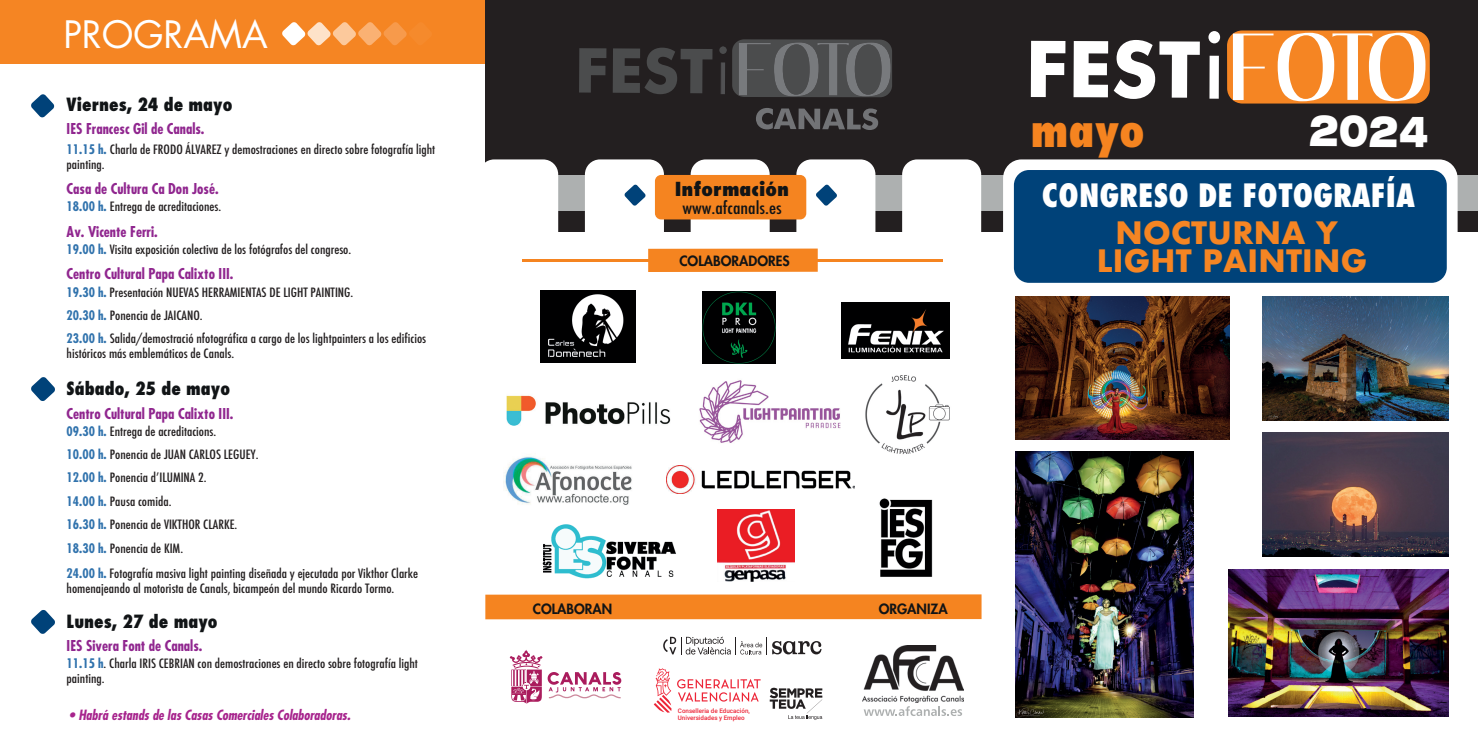
<style>
.page{position:relative;width:1478px;height:745px;background:#fff}
.page>*{position:absolute;margin:0;border:0;box-sizing:border-box;transform-origin:0 0}
.t1{font:800 condensed 45px "Futura";color:#f58420}
.t2{font:900 expanded 42.75px "Swiss 721 BT";color:#fff;scale:.71 1}
.t3{font:36.75px "Futura";color:#fff}
.t4{font:800 condensed 31.25px "Futura";color:#fff}
.t5{font:700 30px/28.8px "Futura";letter-spacing:.01em;color:#f58523;text-align:center}
.t6{font:800 condensed 18.75px "Futura";color:#111416;scale:1.11 1}
.t7{font:800 condensed 17.75px "Futura";color:#111416}
.t8{font:500 condensed 16.62px "Futura";color:#111416;scale:1.15 1}
.t9{font:700 condensed 14.62px "Futura";color:#90268f}
.t10{font:italic 700 condensed 13.75px "Futura";letter-spacing:-.005em;color:#a7248d}
.t11{font:800 13.75px "Futura";color:#111416}
.t12{font:500 condensed 12.5px/23.4px "Futura";color:#231f20;scale:1.08 1}
.t13{font:500 6.25px/7.5px "Roboto";color:#ed2537}
.s1{font-weight:700;font-size:12.88px;color:#3173ad}
</style>
<div class="page">
<img style="left:1228px;top:569px;width:220px;height:147px">
<div style="left:0;top:0;width:485px;height:63px;background:#f58523"></div>
<div style="left:485px;top:0;width:993px;height:231px;background:#231f20"></div>
<div style="left:485px;top:175px;width:993px;height:36px;background:#adb0b0"></div>
<div style="left:479px;top:159px;width:79px;height:168px;background:#fff;border-radius:15px"></div>
<div style="left:585px;top:159px;width:79px;height:168px;background:#fff;border-radius:15px"></div>
<div style="left:690px;top:159px;width:79px;height:168px;background:#fff;border-radius:15px"></div>
<div style="left:796px;top:159px;width:79px;height:168px;background:#fff;border-radius:15px"></div>
<div style="left:902px;top:159px;width:79px;height:168px;background:#fff;border-radius:15px"></div>
<div style="left:1003px;top:159px;width:454px;height:310px;background:#fff;border-radius:19px"></div>
<div style="left:1227px;top:30px;width:202px;height:73px;background:#f58523;border-radius:15px"></div>
<svg style="left:1031px;top:41px;width:34px;height:56px"></svg>
<svg style="left:1073px;top:40px;width:127px;height:59px"></svg>
<svg style="left:1233px;top:33px;width:192px;height:68px"></svg>
<svg style="left:1208px;top:31px;width:12px;height:68px"></svg>
<div style="left:1014px;top:170px;width:432px;height:112px;background:#004279;border-radius:15px"></div>
<svg style="left:579px;top:48px;width:27px;height:44px"></svg>
<svg style="left:613px;top:48px;width:99px;height:46px"></svg>
<svg style="left:732px;top:39px;width:160px;height:58px"></svg>
<hr style="left:720px;top:62px;width:1px;height:32px;background:#515153">
<img style="left:721px;top:62px;width:4px;height:32px">
<svg style="left:756px;top:108px;width:122px;height:22px"></svg>
<div style="left:719px;top:46px;width:8px;height:8px;background:#4b4c4d;border-radius:50%"></div>
<svg style="left:282px;top:22px;width:125px;height:24px"></svg>
<svg style="left:31px;top:377px;width:24px;height:24px"></svg>
<svg style="left:31px;top:610px;width:24px;height:24px"></svg>
<svg style="left:31px;top:94px;width:24px;height:24px"></svg>
<hr style="left:522px;top:259px;width:420px;height:2px;background:#f58420">
<div style="left:648px;top:248px;width:170px;height:24px;background:#f58420"></div>
<div style="left:485px;top:594px;width:496px;height:25px;background:#f58420"></div>
<img style="left:862px;top:645px;width:101px;height:57px">
<svg style="left:863px;top:706px;width:99px;height:9px"></svg>
<svg style="left:510px;top:650px;width:111px;height:53px"></svg>
<div style="left:655px;top:175px;width:151px;height:44px;background:#f58420;border-radius:6px"></div>
<svg style="left:624px;top:184px;width:22px;height:22px"></svg>
<svg style="left:816px;top:184px;width:21px;height:22px"></svg>
<img style="left:541px;top:290px;width:94px;height:72px">
<img style="left:865px;top:375px;width:85px;height:79px">
<img style="left:841px;top:302px;width:108px;height:56px">
<img style="left:506px;top:395px;width:165px;height:31px">
<img style="left:542px;top:524px;width:134px;height:54px">
<img style="left:699px;top:380px;width:142px;height:63px">
<img style="left:879px;top:498px;width:54px;height:79px">
<img style="left:1015px;top:451px;width:178px;height:266px">
<img style="left:1015px;top:296px;width:214px;height:143px">
<img style="left:1262px;top:432px;width:186px;height:124px">
<img style="left:1262px;top:296px;width:186px;height:124px">
<img style="left:505px;top:456px;width:127px;height:49px">
<img style="left:703px;top:291px;width:72px;height:72px">
<img style="left:666px;top:465px;width:189px;height:28px">
<img style="left:717px;top:509px;width:77px;height:72px">
<svg style="left:769px;top:687px;width:53px;height:32px"></svg>
<svg style="left:663px;top:636px;width:158px;height:18px"></svg>
<svg style="left:654px;top:668px;width:106px;height:44px"></svg>
<h3 class="t3" style="left:63px;top:9px;width:206px">PROGRAMA</h3>
<h3 class="t7" style="left:67px;top:92px;width:167px">Viernes, 24 de mayo</h3>
<p class="t9" style="left:67px;top:119px;width:139px">IES Francesc Gil de Canals.</p>
<p class="t12" style="left:67px;top:142px;width:343px;line-height:14.5px"><span class="s1">11.15 h.</span> Charla de FRODO ÁLVAREZ y demostraciones en directo sobre fotografía light painting.</p>
<p class="t9" style="left:67px;top:179px;width:153px">Casa de Cultura Ca Don José.</p>
<p class="t12" style="left:67px;top:194px;width:145px"><span class="s1">18.00 h.</span> Entrega de acreditaciones.</p>
<p class="t9" style="left:67px;top:221px;width:93px">Av. Vicente Ferri.</p>
<p class="t12" style="left:67px;top:237px;width:265px"><span class="s1">19.00 h.</span> Visita exposición colectiva de los fotógrafos del congreso.</p>
<p class="t9" style="left:67px;top:264px;width:168px">Centro Cultural Papa Calixto III.</p>
<p class="t12" style="left:67px;top:280px;width:334px"><span class="s1">19.30 h.</span> Presentación NUEVAS HERRAMIENTAS DE LIGHT PAINTING.<br><span class="s1">20.30 h.</span> Ponencia de JAICANO.<br><span class="s1">23.00 h.</span> Salida/demostració nfotográfica a cargo de los lightpainters a los edificios</p>
<p class="t12" style="left:67px;top:341px;width:157px">históricos más emblemáticos de Canals.</p>
<h3 class="t7" style="left:67px;top:377px;width:165px">Sábado, 25 de mayo</h3>
<p class="t9" style="left:67px;top:403px;width:168px">Centro Cultural Papa Calixto III.</p>
<p class="t12" style="left:67px;top:419px;width:179px"><span class="s1">09.30 h.</span> Entrega de acreditacions.<br><span class="s1">10.00 h.</span> Ponencia de JUAN CARLOS LEGUEY.<br><span class="s1">12.00 h.</span> Ponencia dʼILUMINA 2.<br><span class="s1">14.00 h.</span> Pausa comida.<br><span class="s1">16.30 h.</span> Ponencia de VIKTHOR CLARKE.<br><span class="s1">18.30 h.</span> Ponencia de KIM.</p>
<p class="t12" style="left:67px;top:566px;width:327px;line-height:14.5px"><span class="s1">24.00 h.</span> Fotografía masiva light painting diseñada y ejecutada por Vikthor Clarke homenajeando al motorista de Canals, bicampeón del mundo Ricardo Tormo.</p>
<h3 class="t7" style="left:67px;top:609px;width:152px">Lunes, 27 de mayo</h3>
<p class="t9" style="left:67px;top:636px;width:137px">IES Sivera Font de Canals.</p>
<p class="t12" style="left:67px;top:656px;width:327px;line-height:14.5px"><span class="s1">11.15 h</span>. Charla IRIS CEBRIAN con demostraciones en directo sobre fotografía light painting.</p>
<p class="t10" style="left:69px;top:706px;width:283px">• Habrá estands de las Casas Comerciales Colaboradoras.</p>
<h3 class="t6" style="left:675px;top:177px;width:104px">Información</h3>
<h3 class="t8" style="left:682px;top:197px;width:88px">www.afcanals.es</h3>
<p class="t11" style="left:679px;top:252px;width:112px">COLABORADORES</p>
<h2 class="t2" style="left:1309px;top:105px;width:169px">2024</h2>
<h1 class="t1" style="left:1030px;top:101px;width:115px">mayo</h1>
<h3 class="t4" style="left:1042px;top:176px;width:374px">CONGRESO DE FOTOGRAFÍA</h3>
<h3 class="t5" style="left:1096px;top:218px;width:272px">NOCTURNA Y<br>LIGHT PAINTING</h3>
<p class="t11" style="left:533px;top:599px;width:81px">COLABORAN</p>
<p class="t11" style="left:878px;top:599px;width:71px">ORGANIZA</p>
<p class="t13" style="left:678px;top:705px;width:73px">Conselleria de Educación,<br>Universidades y Empleo</p>
</div>
